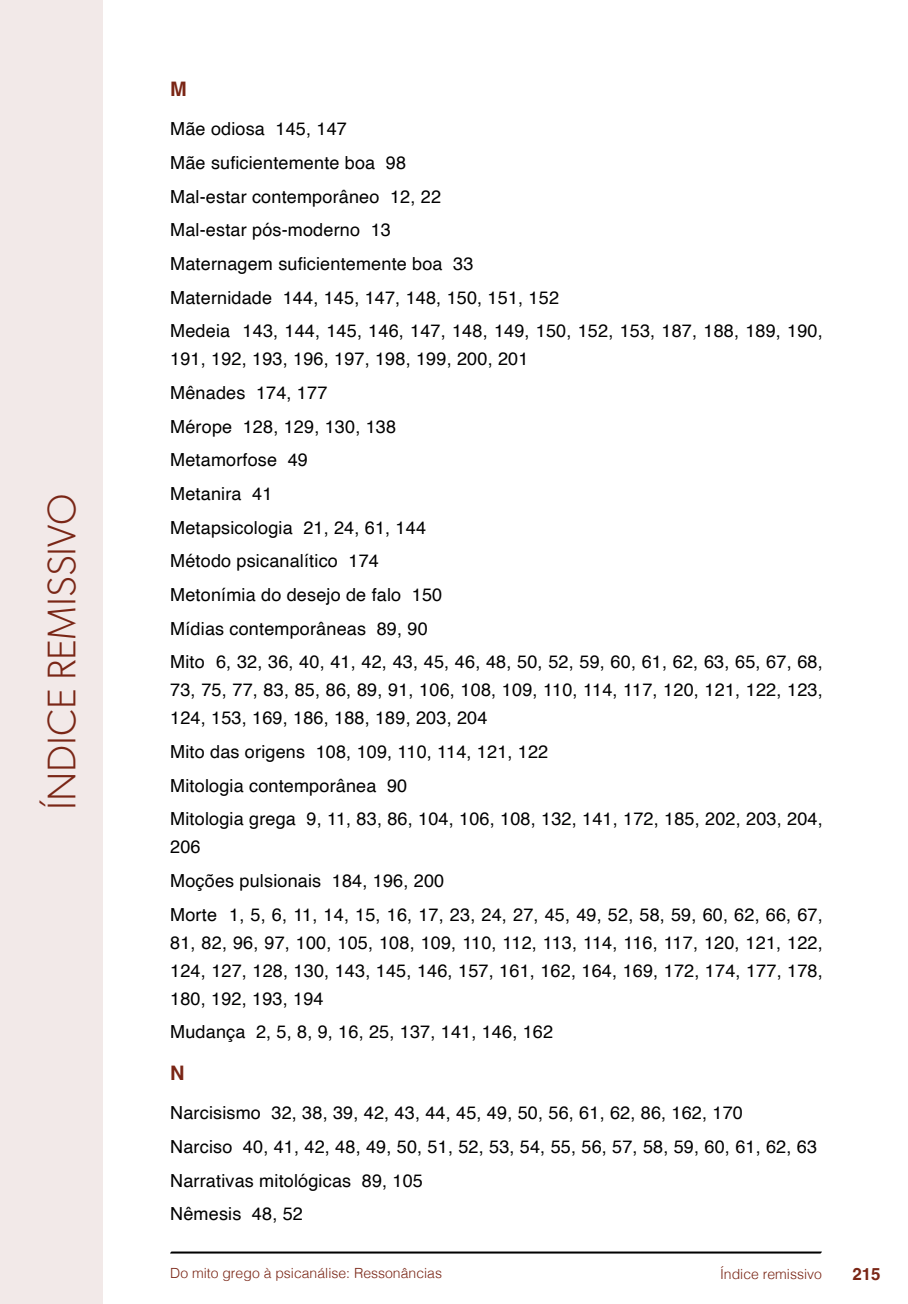
<style>
.page{position:relative;width:908px;height:1304px;background:#fff}
.page>*{position:absolute;margin:0;border:0;box-sizing:border-box;transform-origin:0 0}
.texto_horizontal{font:300 40px "Gibson";color:#7a2616}
.t1{font:700 20px "Helvetica";color:#7a2616}
.t2{font:18px/28px "Helvetica";letter-spacing:.01em;color:#000}
.t3{font:700 16.8px "Helvetica";color:#7a2616}
.rdp_capitulos{font:300 14px "Helvetica";color:#7a2616}
</style>
<div class="page">
<svg style="left:170px;top:1251px;width:651px;height:3px;background:#515151"></svg>
<div style="left:0;top:0;width:103px;height:1304px;background:#f2e9e8"></div>
<p class="texto_horizontal" style="left:37px;top:810px;width:317px;rotate:-90deg">ÍNDICE REMISSIVO</p>
<p class="t1" style="left:170px;top:77px;width:18px">M</p>
<p class="t2" style="left:170px;top:116px;width:178px">Mãe odiosa 145, 147</p>
<p class="t2" style="left:170px;top:149px;width:237px">Mãe suficientemente boa 98</p>
<p class="t2" style="left:170px;top:183px;width:272px">Mal-estar contemporâneo 12, 22</p>
<p class="t2" style="left:170px;top:217px;width:222px">Mal-estar pós-moderno 13</p>
<p class="t2" style="left:170px;top:250px;width:304px">Maternagem suficientemente boa 33</p>
<p class="t2" style="left:170px;top:284px;width:390px">Maternidade 144, 145, 147, 148, 150, 151, 152</p>
<p class="t2" style="left:170px;top:318px;width:653px">Medeia 143, 144, 145, 146, 147, 148, 149, 150, 152, 153, 187, 188, 189, 190,<br>191, 192, 193, 196, 197, 198, 199, 200, 201</p>
<p class="t2" style="left:170px;top:379px;width:158px">Mênades 174, 177</p>
<p class="t2" style="left:170px;top:413px;width:227px">Mérope 128, 129, 130, 138</p>
<p class="t2" style="left:170px;top:447px;width:139px">Metamorfose 49</p>
<p class="t2" style="left:170px;top:480px;width:104px">Metanira 41</p>
<p class="t2" style="left:170px;top:514px;width:257px">Metapsicologia 21, 24, 61, 144</p>
<p class="t2" style="left:170px;top:548px;width:210px">Método psicanalítico 174</p>
<p class="t2" style="left:170px;top:581px;width:273px">Metonímia do desejo de falo 150</p>
<p class="t2" style="left:170px;top:615px;width:259px">Mídias contemporâneas 89, 90</p>
<p class="t2" style="left:170px;top:649px;width:653px;text-align:justify">Mito 6, 32, 36, 40, 41, 42, 43, 45, 46, 48, 50, 52, 59, 60, 61, 62, 63, 65, 67, 68, 73, 75, 77, 83, 85, 86, 89, 91, 106, 108, 109, 110, 114, 117, 120, 121, 122, 123, 124, 153, 169, 186, 188, 189, 203, 204</p>
<p class="t2" style="left:170px;top:738px;width:379px">Mito das origens 108, 109, 110, 114, 121, 122</p>
<p class="t2" style="left:170px;top:772px;width:238px">Mitologia contemporânea 90</p>
<p class="t2" style="left:170px;top:806px;width:653px">Mitologia grega 9, 11, 83, 86, 104, 106, 108, 132, 141, 172, 185, 202, 203, 204,<br>206</p>
<p class="t2" style="left:170px;top:867px;width:275px">Moções pulsionais 184, 196, 200</p>
<p class="t2" style="left:170px;top:901px;width:653px;text-align:justify">Morte 1, 5, 6, 11, 14, 15, 16, 17, 23, 24, 27, 45, 49, 52, 58, 59, 60, 62, 66, 67, 81, 82, 96, 97, 100, 105, 108, 109, 110, 112, 113, 114, 116, 117, 120, 121, 122, 124, 127, 128, 130, 143, 145, 146, 157, 161, 162, 164, 169, 172, 174, 177, 178, 180, 192, 193, 194</p>
<p class="t2" style="left:170px;top:1019px;width:384px">Mudança 2, 5, 8, 9, 16, 25, 137, 141, 146, 162</p>
<p class="t1" style="left:170px;top:1061px;width:16px">N</p>
<p class="t2" style="left:170px;top:1100px;width:574px">Narcisismo 32, 38, 39, 42, 43, 44, 45, 49, 50, 56, 61, 62, 86, 162, 170</p>
<p class="t2" style="left:170px;top:1133px;width:648px">Narciso 40, 41, 42, 48, 49, 50, 51, 52, 53, 54, 55, 56, 57, 58, 59, 60, 61, 62, 63</p>
<p class="t2" style="left:170px;top:1167px;width:254px">Narrativas mitológicas 89, 105</p>
<p class="t2" style="left:170px;top:1201px;width:134px">Nêmesis 48, 52</p>
<p class="rdp_capitulos" style="left:170px;top:1261px;width:273px">Do mito grego à psicanálise: Ressonâncias</p>
<p class="rdp_capitulos" style="left:719px;top:1262px;width:103px">Índice remissivo</p>
<p class="t3" style="left:851px;top:1264px;width:30px">215</p>
</div>
